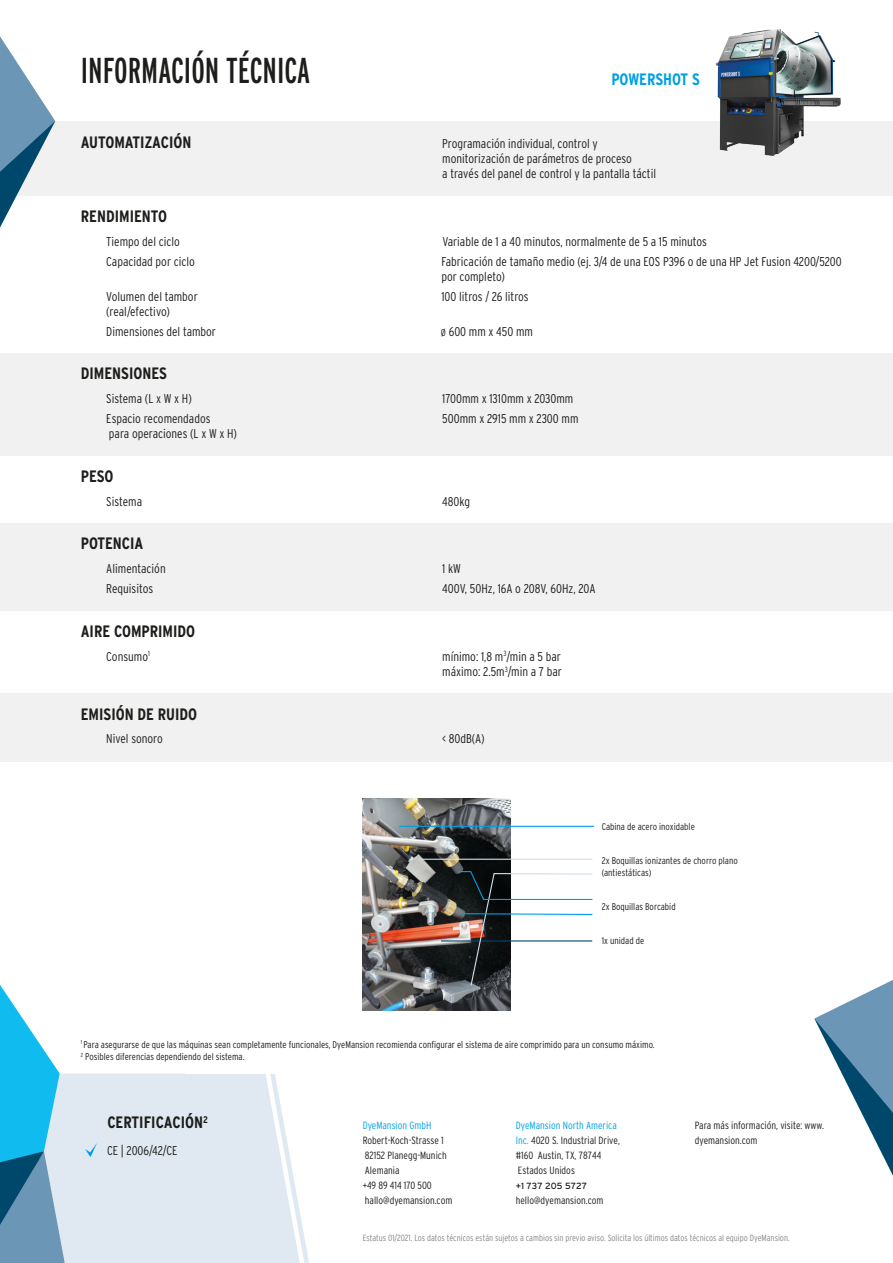
<style>
.page{position:relative;width:893px;height:1263px;background:#fff}
.page>*{position:absolute;margin:0;border:0;box-sizing:border-box;transform-origin:0 0}
.Titel_Headline{font:36px "Interstate Regular Comp";color:#1d1d1b}
.Subhead_Data{font:700 condensed 16.5px "Interstate";color:#1d1d1b}
.Maschinenbezeichnung{font:700 condensed 16.5px "Interstate";color:#009fe3}
.Fließtext_Data{font:300 condensed 12.75px/15.3px "Interstate";color:#1d1d1b}
.Subhead_Data-2{font:300 condensed 12.75px/15.5px "Interstate";color:#1d1d1b}
.Fließtext{font:300 condensed 12.75px "Interstate";color:#1d1d1b}
.Adresse{font:300 condensed 10.5px/15px "Interstate";color:#1d1d1b}
.BU_ohne_Zeilen{font:300 condensed 9.75px/12.8px "Interstate";color:#1d1d1b}
.Status{font:300 condensed 9px "Interstate";color:#878787}
.Adresse-2{font:9px "Interstate";color:#1d1d1b}
.s1{font-size:9.75px}
.s2{color:#009fe3}
</style>
<div class="page">
<div style="left:65px;top:1073px;width:202px;height:190px;background:#e0e9f2"></div>
<div style="left:0;top:354px;width:893px;height:102px;background:#f1f1f1"></div>
<div style="left:0;top:524px;width:893px;height:87px;background:#f1f1f1"></div>
<div style="left:0;top:694px;width:893px;height:68px;background:#f1f1f1"></div>
<svg style="left:267px;top:1074px;width:42px;height:189px"></svg>
<svg style="left:0;top:985px;width:65px;height:278px"></svg>
<div style="left:0;top:121px;width:893px;height:75px;background:#f1f1f1"></div>
<svg style="left:814px;top:980px;width:79px;height:196px"></svg>
<svg style="left:0;top:36px;width:55px;height:192px"></svg>
<img style="left:715px;top:29px;width:126px;height:127px">
<svg style="left:85px;top:1143px;width:12px;height:14px"></svg>
<img style="left:363px;top:798px;width:148px;height:213px">
<hr style="left:441px;top:940px;width:151px;height:1px;background:#00476c">
<hr style="left:399px;top:826px;width:195px;height:1px;background:#009fe3">
<hr style="left:420px;top:859px;width:172px;height:1px;background:#d1deea">
<svg style="left:458px;top:870px;width:135px;height:117px"></svg>
<p class="Titel_Headline" style="left:81px;top:50px;width:231px">INFORMACIÓN TÉCNICA</p>
<p class="Maschinenbezeichnung" style="left:611px;top:70px;width:90px">POWERSHOT S</p>
<p class="Subhead_Data" style="left:81px;top:133px;width:112px">AUTOMATIZACIÓN</p>
<p class="Subhead_Data-2" style="left:442px;top:135px;width:215px">Programación individual, control y monitorización de parámetros de proceso<br>a través del panel de control y la pantalla táctil</p>
<p class="Subhead_Data" style="left:81px;top:207px;width:88px">RENDIMIENTO</p>
<p class="Fließtext_Data" style="left:106px;top:234px;width:75px">Tiempo del ciclo</p>
<p class="Fließtext_Data" style="left:442px;top:234px;width:266px">Variable de 1 a 40 minutos, normalmente de 5 a 15 minutos</p>
<p class="Fließtext_Data" style="left:106px;top:253px;width:90px">Capacidad por ciclo</p>
<p class="Fließtext_Data" style="left:441px;top:253px;width:402px">Fabricación de tamaño medio (ej. 3/4 de una EOS P396 o de una HP Jet Fusion 4200/5200 por completo)</p>
<p class="Fließtext_Data" style="left:106px;top:288px;width:93px">Volumen del tambor</p>
<p class="Fließtext_Data" style="left:441px;top:288px;width:89px">100 litros / 26 litros</p>
<p class="Fließtext_Data" style="left:106px;top:304px;width:65px">(real/efectivo)</p>
<p class="Fließtext_Data" style="left:106px;top:323px;width:111px">Dimensiones del tambor</p>
<p class="Fließtext_Data" style="left:441px;top:323px;width:93px"><span class="s1">Ø</span> 600 mm x 450 mm</p>
<p class="Subhead_Data" style="left:81px;top:364px;width:88px">DIMENSIONES</p>
<p class="Fließtext_Data" style="left:106px;top:391px;width:87px">Sistema (L x W x H)</p>
<p class="Fließtext_Data" style="left:442px;top:391px;width:133px">1700mm x 1310mm x 2030mm</p>
<p class="Fließtext_Data" style="left:106px;top:411px;width:106px">Espacio recomendados</p>
<p class="Fließtext_Data" style="left:442px;top:411px;width:138px">500mm x 2915 mm x 2300 mm</p>
<p class="Fließtext_Data" style="left:109px;top:426px;width:130px">para operaciones (L x W x H)</p>
<p class="Subhead_Data" style="left:81px;top:467px;width:34px">PESO</p>
<p class="Fließtext_Data" style="left:106px;top:493px;width:37px">Sistema</p>
<p class="Fließtext_Data" style="left:442px;top:493px;width:29px">480kg</p>
<p class="Subhead_Data" style="left:81px;top:534px;width:64px">POTENCIA</p>
<p class="Fließtext_Data" style="left:106px;top:561px;width:61px">Alimentación</p>
<p class="Fließtext_Data" style="left:442px;top:561px;width:20px">1 kW</p>
<p class="Fließtext_Data" style="left:106px;top:581px;width:48px">Requisitos</p>
<p class="Fließtext_Data" style="left:442px;top:581px;width:155px">400V, 50Hz, 16A o 208V, 60Hz, 20A</p>
<p class="Subhead_Data" style="left:81px;top:622px;width:116px">AIRE COMPRIMIDO</p>
<p class="Fließtext_Data" style="left:106px;top:648px;width:45px">Consumo<sup>1</sup></p>
<p class="Fließtext_Data" style="left:442px;top:648px;width:121px">mínimo: 1,8 m<sup>3</sup>/min a 5 bar máximo: 2.5m<sup>3</sup>/min a 7 bar</p>
<p class="Subhead_Data" style="left:81px;top:704px;width:118px">EMISIÓN DE RUIDO</p>
<p class="Fließtext_Data" style="left:106px;top:731px;width:58px">Nivel sonoro</p>
<p class="Fließtext_Data" style="left:442px;top:731px;width:44px">&lt; 80dB(A)</p>
<p class="BU_ohne_Zeilen" style="left:602px;top:820px;width:95px">Cabina de acero inoxidable</p>
<p class="BU_ohne_Zeilen" style="left:602px;top:854px;width:138px">2x Boquillas ionizantes de chorro plano (antiestáticas)</p>
<p class="BU_ohne_Zeilen" style="left:602px;top:900px;width:75px">2x Boquillas Borcabid</p>
<p class="BU_ohne_Zeilen" style="left:602px;top:934px;width:44px">1x unidad de</p>
<p class="BU_ohne_Zeilen" style="left:81px;top:1037px;width:575px"><sup>1</sup> Para asegurarse de que las máquinas sean completamente funcionales, DyeMansion recomienda configurar el sistema de aire comprimido para un consumo máximo.</p>
<p class="BU_ohne_Zeilen" style="left:81px;top:1050px;width:165px"><sup>2</sup> Posibles diferencias dependiendo del sistema.</p>
<p class="Subhead_Data" style="left:107px;top:1113px;width:102px">CERTIFICACIÓN<sup>2</sup></p>
<p class="Adresse" style="left:363px;top:1117px;width:91px"><span class="s2">DyeMansion GmbH<br></span>Robert-Koch-Strasse 1<br>82152 Planegg-Munich<br>Alemania<br>+49 89 414 170 500 hallo@dyemansion.com</p>
<p class="Adresse" style="left:516px;top:1117px;width:106px"><span class="s2">DyeMansion North America<br>Inc.</span> 4020 S. Industrial Drive, #160 Austin, TX, 78744<br>Estados Unidos</p>
<p class="Fließtext" style="left:107px;top:1144px;width:72px">CE | 2006/42/CE</p>
<p class="Adresse-2" style="left:516px;top:1180px;width:73px">+1 737 205 5727</p>
<p class="Adresse" style="left:516px;top:1192px;width:89px">hello@dyemansion.com</p>
<p class="Adresse" style="left:695px;top:1117px;width:131px">Para más información, visite: www. dyemansion.com</p>
<p class="Status" style="left:363px;top:1233px;width:428px">Estatus 01/2021. Los datos técnicos están sujetos a cambios sin previo aviso. Solicita los últimos datos técnicos al equipo DyeMansion.</p>
</div>
